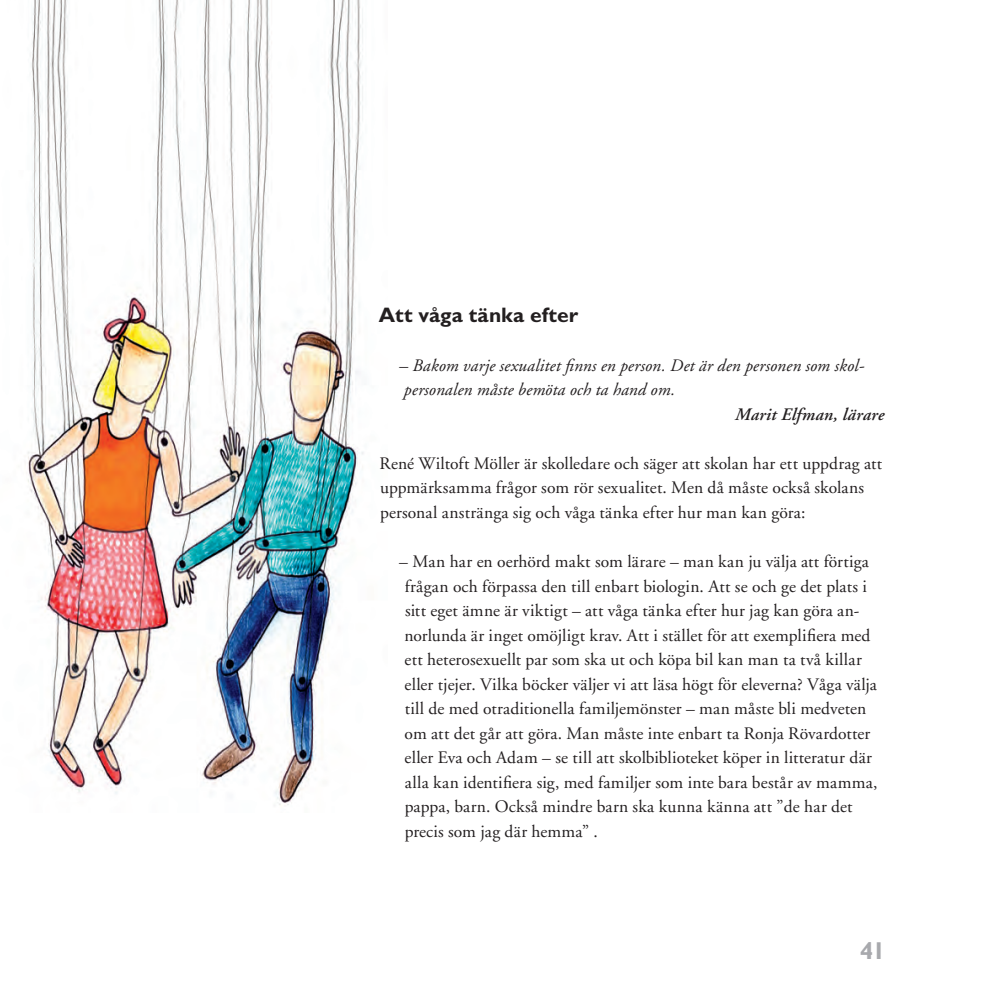
<style>
.page{position:relative;width:1007px;height:1007px;background:#fff}
.page>*{position:absolute;margin:0;border:0;box-sizing:border-box;transform-origin:0 0}
.t1{font:700 24.5px "Gill Sans";color:#a8a9ad}
.t2{font:700 21px "Gill Sans";color:#231f20}
.t3{font:17.5px/24.5px "Adobe Garamond";letter-spacing:.01em;color:#231f20}
.t4{font:italic 17.5px/24.5px "Adobe Garamond";letter-spacing:.01em;color:#231f20}
.t5{font:italic 600 17.5px "Adobe Garamond";letter-spacing:.015em;color:#231f20}
</style>
<div class="page">
<img style="left:28px;top:0;width:336px;height:805px">
<p class="t2" style="left:379px;top:307px;width:201px">Att våga tänka efter</p>
<p class="t4" style="left:398px;top:354px;width:467px">– Bakom varje sexualitet finns en person. Det är den personen som skol&shy;personalen måste bemöta och ta hand om.</p>
<p class="t5" style="left:734px;top:407px;width:151px">Marit Elfman, lärare</p>
<p class="t3" style="left:379px;top:452px;width:504px">René Wiltoft Möller är skolledare och säger att skolan har ett uppdrag att uppmärksamma frågor som rör sexualitet. Men då måste också skolans personal anstränga sig och våga tänka efter hur man kan göra:</p>
<p class="t3" style="left:399px;top:550px;width:479px">– Man har en oerhörd makt som lärare – man kan ju välja att förtiga frågan och förpassa den till enbart biologin. Att se och ge det plats i sitt eget ämne är viktigt – att våga tänka efter hur jag kan göra an&shy;norlunda är inget omöjligt krav. Att i stället för att exemplifiera med ett heterosexuellt par som ska ut och köpa bil kan man ta två killar eller tjejer. Vilka böcker väljer vi att läsa högt för eleverna? Våga välja till de med otraditionella familjemönster – man måste bli medveten om att det går att göra. Man måste inte enbart ta Ronja Rövardotter eller Eva och Adam – se till att skolbiblioteket köper in litteratur där alla kan identifiera sig, med familjer som inte bara består av mamma, pappa, barn. Också mindre barn ska kunna känna att ”de har det precis som jag där hemma” .</p>
<h1 class="t1" style="left:859px;top:942px;width:27px">41</h1>
</div>
